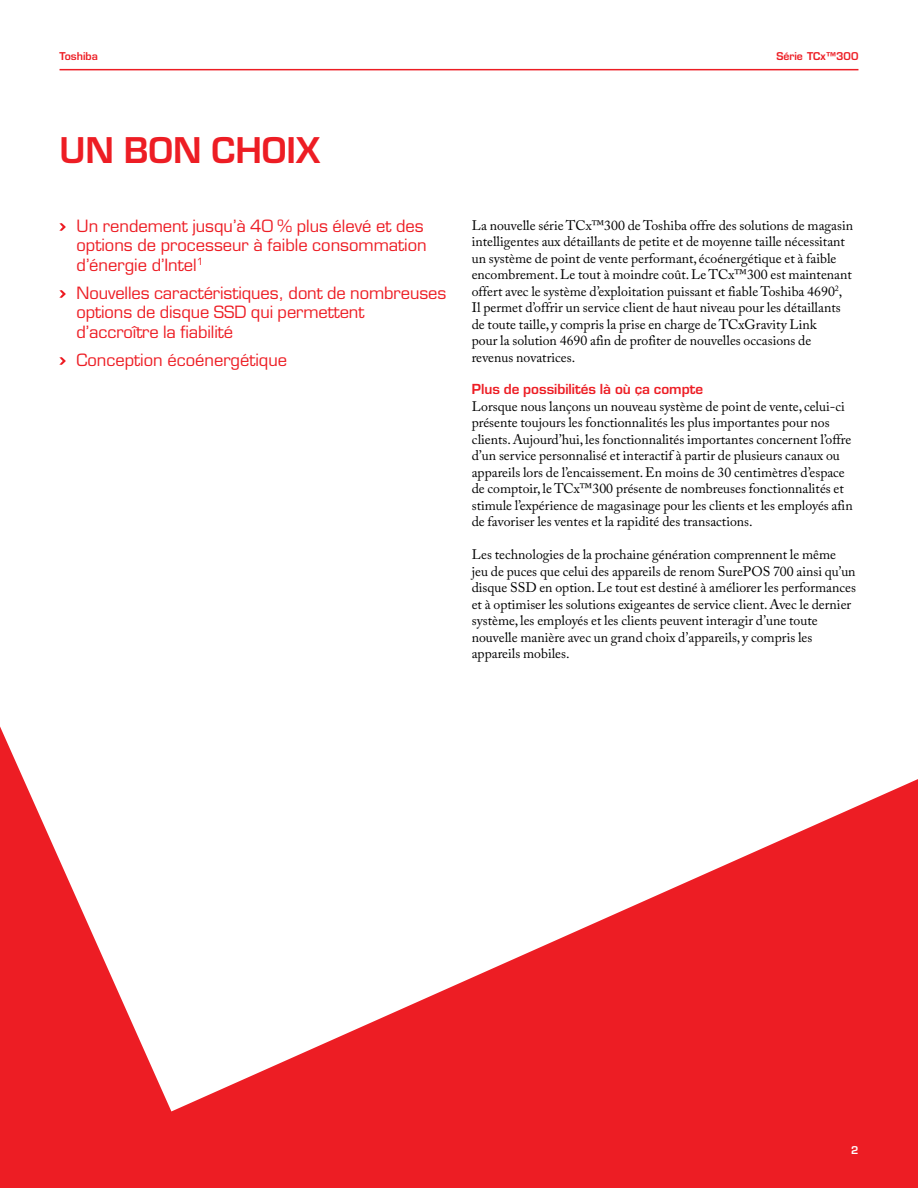
<style>
.page{position:relative;width:918px;height:1188px;background:#fff}
.page>*{position:absolute;margin:0;border:0;box-sizing:border-box;transform-origin:0 0}
.t1{font:600 34.5px "Eurostile LT Std";color:#ed1d24}
.t2{font:16.5px/19.5px "Eurostile LT Std";color:#ed1d24}
.t3{font:13.8px/16.5px "Adobe Caslon Pro";color:#000}
.t4{font:600 13.5px "Eurostile LT Std";color:#ed1d24}
.t5{font:600 10.5px "Eurostile LT Std";color:#ed1d24}
.t6{font:600 10.5px "Eurostile LT Std";color:#fff}
</style>
<div class="page">
<svg style="left:0;top:726px;width:918px;height:462px;fill:#ed1d24"></svg>
<hr style="left:60px;top:69px;width:798px;height:1px;background:#ed1d24">
<svg style="left:59px;top:223px;width:7px;height:8px"></svg>
<svg style="left:59px;top:290px;width:7px;height:8px"></svg>
<svg style="left:59px;top:357px;width:7px;height:8px"></svg>
<p class="t5" style="left:60px;top:49px;width:40px">Toshiba</p>
<p class="t5" style="left:777px;top:49px;width:83px">Série TCx™300</p>
<h1 class="t1" style="left:60px;top:129px;width:262px">UN BON CHOIX</h1>
<p class="t2" style="left:77px;top:216px;width:352px">Un rendement jusqu’à 40 % plus élevé et des options de processeur à faible consommation d’énergie d’Intel<sup>1</sup></p>
<p class="t2" style="left:77px;top:283px;width:371px">Nouvelles caractéristiques, dont de nombreuses options de disque SSD qui permettent d’accroître la fiabilité</p>
<p class="t2" style="left:77px;top:350px;width:212px">Conception écoénergétique</p>
<p class="t3" style="left:472px;top:217px;width:383px">La nouvelle série TCx™300 de Toshiba offre des solutions de magasin intelligentes aux détaillants de petite et de moyenne taille nécessitant un système de point de vente performant, écoénergétique et à faible encombrement. Le tout à moindre coût. Le TCx™300 est maintenant offert avec le système d’exploitation puissant et fiable Toshiba 4690<sup>2</sup>, Il permet d’offrir un service client de haut niveau pour les détaillants de toute taille, y compris la prise en charge de TCxGravity Link<br>pour la solution 4690 afin de profiter de nouvelles occasions de revenus novatrices.</p>
<p class="t4" style="left:472px;top:381px;width:233px">Plus de possibilités là où ça compte</p>
<p class="t3" style="left:472px;top:398px;width:382px">Lorsque nous lançons un nouveau système de point de vente, celui-ci présente toujours les fonctionnalités les plus importantes pour nos clients. Aujourd’hui, les fonctionnalités importantes concernent l’offre d’un service personnalisé et interactif à partir de plusieurs canaux ou appareils lors de l’encaissement. En moins de 30 centimètres d’espace de comptoir, le TCx™300 présente de nombreuses fonctionnalités et stimule l’expérience de magasinage pour les clients et les employés afin de favoriser les ventes et la rapidité des transactions.</p>
<p class="t3" style="left:472px;top:546px;width:386px">Les technologies de la prochaine génération comprennent le même<br>jeu de puces que celui des appareils de renom SurePOS 700 ainsi qu’un disque SSD en option. Le tout est destiné à améliorer les performances et à optimiser les solutions exigeantes de service client. Avec le dernier système, les employés et les clients peuvent interagir d’une toute nouvelle manière avec un grand choix d’appareils, y compris les appareils mobiles.</p>
<p class="t6" style="left:851px;top:1144px;width:9px">2</p>
</div>
